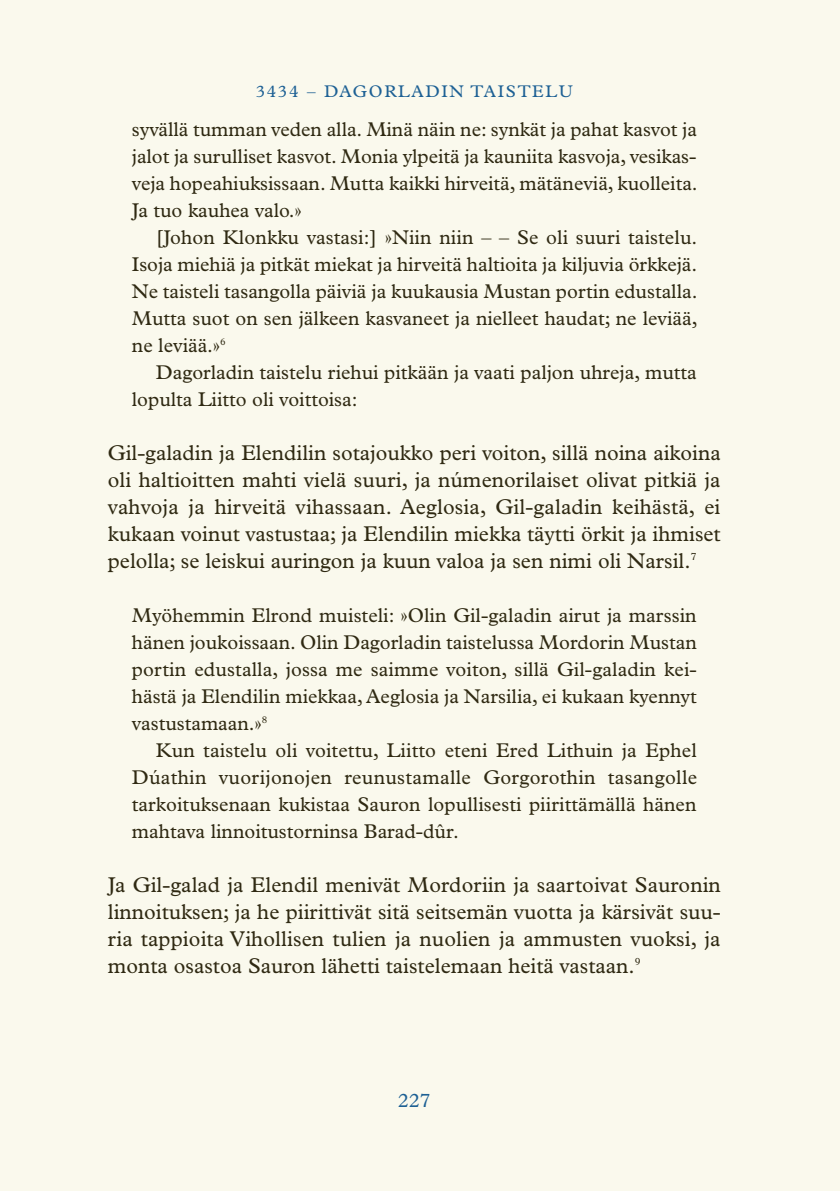
<style>
.page{position:relative;width:840px;height:1191px;background:#fff}
.page>*{position:absolute;margin:0;border:0;box-sizing:border-box;transform-origin:0 0}
.t1{font:21.6px/27px "Plantin MT Pro";color:#2f2912;text-align:justify}
.t2{font:20px/27px "Plantin MT Pro";color:#2f2912;text-align:justify}
.t3{font:20px "Plantin MT Pro";color:#1d6094}
.t4{font:17px "Plantin MT Pro";letter-spacing:.1em;color:#1d6094}
</style>
<div class="page">
<div style="left:0;top:0;width:839px;height:1191px;background:#faf9ed"></div>
<p class="t4" style="left:255px;top:81px;width:99px">3434 – Dagorladin</p>
<p class="t4" style="left:470px;top:81px;width:14px">taistelu</p>
<p class="t2" style="left:132px;top:116px;width:567px">syvällä tumman veden alla. Minä näin ne: synkät ja pahat kasvot ja jalot ja surulliset kasvot. Monia ylpeitä ja kauniita kasvoja, vesikas&shy;veja hopeahiuksissaan. Mutta kaikki hirveitä, mätäneviä, kuolleita.<br>Ja tuo kauhea valo.»</p>
<p class="t2" style="left:132px;top:224px;width:567px;text-indent:24px">[Johon Klonkku vastasi:] »Niin niin – – Se oli suuri taistelu.<br>Isoja miehiä ja pitkät miekat ja hirveitä haltioita ja kiljuvia örkkejä.<br>Ne taisteli tasangolla päiviä ja kuukausia Mustan portin edustalla.<br>Mutta suot on sen jälkeen kasvaneet ja nielleet haudat; ne leviää, ne leviää.»<sup>6</sup></p>
<p class="t2" style="left:132px;top:359px;width:566px;text-indent:24px">Dagorladin taistelu riehui pitkään ja vaati paljon uhreja, mutta lopulta Liitto oli voittoisa:</p>
<p class="t1" style="left:108px;top:439px;width:614px">Gil-galadin ja Elendilin sotajoukko peri voiton, sillä noina aikoina oli haltioitten mahti vielä suuri, ja númenorilaiset olivat pitkiä ja vahvoja ja hirveitä vihassaan. Aeglosia, Gil-galadin keihästä, ei kukaan voinut vastustaa; ja Elendilin miekka täytti örkit ja ihmiset pelolla; se leiskui auringon ja kuun valoa ja sen nimi oli Narsil.<sup>7</sup></p>
<p class="t2" style="left:132px;top:602px;width:566px">Myöhemmin Elrond muisteli: »Olin Gil-galadin airut ja marssin hänen joukoissaan. Olin Dagorladin taistelussa Mordorin Mustan portin edustalla, jossa me saimme voiton, sillä Gil-galadin kei&shy;hästä ja Elendilin miekkaa, Aeglosia ja Narsilia, ei kukaan kyennyt vastustamaan.»<sup>8</sup></p>
<p class="t2" style="left:132px;top:737px;width:566px;text-indent:24px">Kun taistelu oli voitettu, Liitto eteni Ered Lithuin ja Ephel Dúathin vuorijonojen reunustamalle Gorgorothin tasangolle tarkoituksenaan kukistaa Sauron lopullisesti piirittämällä hänen mahtava linnoitustorninsa Barad-dûr.</p>
<p class="t1" style="left:108px;top:871px;width:614px">Ja Gil-galad ja Elendil menivät Mordoriin ja saartoivat Sauronin linnoituksen; ja he piirittivät sitä seitsemän vuotta ja kärsivät suu&shy;ria tappioita Vihollisen tulien ja nuolien ja ammusten vuoksi, ja monta osastoa Sauron lähetti taistelemaan heitä vastaan.<sup>9</sup></p>
<p class="t3" style="left:397px;top:1088px;width:35px">227</p>
</div>
